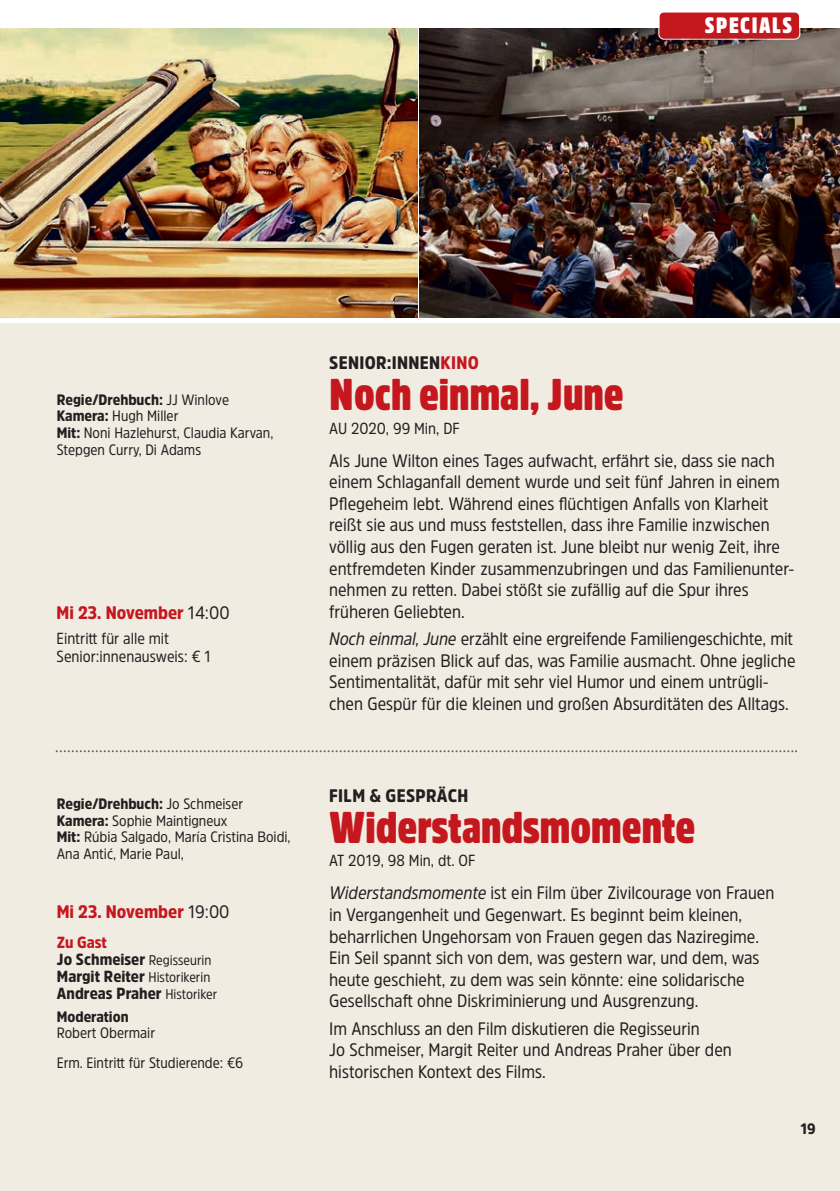
<style>
.page{position:relative;width:840px;height:1191px;background:#fff}
.page>*{position:absolute;margin:0;border:0;box-sizing:border-box;transform-origin:0 0}
.t1{font:900 44px "Amsi Pro Cond";color:#c5171e}
.t2{font:900 22px "Amsi Pro Cond";letter-spacing:.07em;color:#fff}
.t3{font:18px/21.6px "Amsi Pro Narw";color:#231f20}
.t4{font:900 18px "Amsi Pro Narw";color:#c5171e}
.t5{font:900 18px "Amsi Pro Narw";letter-spacing:.02em;color:#231f20}
.t6{font:900 16px/17.2px "Amsi Pro Narw";color:#231f20}
.t7{font:16px/17.6px "Amsi Pro Narw";color:#231f20}
.t8{font:15px/16.8px "Amsi Pro Narw";color:#231f20}
.t9{font:900 15px "Amsi Pro Narw";color:#231f20}
.s1{font-weight:900}
.s2{font-weight:400;color:#231f20}
.s3{color:#c5171e}
.s4{font-weight:400;font-size:14px}
.s5{font-style:italic}
</style>
<div class="page">
<div style="left:0;top:323px;width:839px;height:868px;background:#f1ece2"></div>
<svg style="left:56px;top:750px;width:740px;height:2px"></svg>
<img style="left:0;top:28px;width:417px;height:289px">
<img style="left:420px;top:28px;width:419px;height:289px">
<svg style="left:658px;top:12px;width:141px;height:28px;background:#c5262d"></svg>
<p class="t2" style="left:704px;top:17px;width:89px">SPECIALS</p>
<p class="t8" style="left:57px;top:392px;width:218px"><span class="s1">Regie/Drehbuch:</span> JJ Winlove<br><span class="s1">Kamera:</span> Hugh Miller<br><span class="s1">Mit:</span> Noni Hazlehurst, Claudia Karvan,<br>Stepgen Curry, Di Adams</p>
<p class="t4" style="left:57px;top:606px;width:174px">Mi 23. November <span class="s2">14:00</span></p>
<p class="t7" style="left:57px;top:630px;width:155px">Eintritt für alle mit<br>Senior:innenausweis: € 1</p>
<p class="t8" style="left:57px;top:796px;width:235px"><span class="s1">Regie/Drehbuch:</span> Jo Schmeiser<br><span class="s1">Kamera:</span> Sophie Maintigneux<br><span class="s1">Mit:</span> Rúbia Salgado, María Cristina Boidi,<br>Ana Antić, Marie Paul,</p>
<p class="t4" style="left:57px;top:904px;width:174px">Mi 23. November <span class="s2">19:00</span></p>
<p class="t6" style="left:57px;top:934px;width:162px"><span class="s3">Zu Gast<br></span>Jo Schmeiser <span class="s4">Regisseurin<br></span>Margit Reiter <span class="s4">Historikerin<br></span>Andreas Praher <span class="s4">Historiker</span></p>
<p class="t9" style="left:57px;top:1011px;width:73px">Moderation</p>
<p class="t8" style="left:57px;top:1019px;width:188px;line-height:29.6px">Robert Obermair<br>Erm. Eintritt für Studierende: €6</p>
<p class="t5" style="left:329px;top:356px;width:151px">SENIOR:INNEN<span class="s3">KINO</span></p>
<h1 class="t1" style="left:329px;top:378px;width:295px">Noch einmal, June</h1>
<p class="t7" style="left:329px;top:420px;width:132px">AU 2020, 99 Min, DF</p>
<p class="t3" style="left:329px;top:450px;width:466px">Als June Wilton eines Tages aufwacht, erfährt sie, dass sie nach einem Schlaganfall dement wurde und seit fünf Jahren in einem Pflegeheim lebt. Während eines flüchtigen Anfalls von Klarheit reißt sie aus und muss feststellen, dass ihre Familie inzwischen völlig aus den Fugen geraten ist. June bleibt nur wenig Zeit, ihre entfremdeten Kinder zusammenzubringen und das Familienunter&shy;nehmen zu retten. Dabei stößt sie zufällig auf die Spur ihres früheren Geliebten.</p>
<p class="t3" style="left:329px;top:629px;width:467px"><span class="s5">Noch einmal, June</span> erzählt eine ergreifende Familiengeschichte, mit einem präzisen Blick auf das, was Familie ausmacht. Ohne jegliche Sentimentalität, dafür mit sehr viel Humor und einem untrügli&shy;chen Gespür für die kleinen und großen Absurditäten des Alltags.</p>
<p class="t5" style="left:329px;top:789px;width:140px">FILM &amp; GESPRÄCH</p>
<h1 class="t1" style="left:329px;top:811px;width:367px">Widerstandsmomente</h1>
<p class="t7" style="left:329px;top:853px;width:148px">AT 2019, 98 Min, dt. OF</p>
<p class="t3" style="left:329px;top:883px;width:446px"><span class="s5">Widerstandsmomente</span> ist ein Film über Zivilcourage von Frauen in Vergangenheit und Gegenwart. Es beginnt beim kleinen, beharrlichen Ungehorsam von Frauen gegen das Naziregime.<br>Ein Seil spannt sich von dem, was gestern war, und dem, was heute geschieht, zu dem was sein könnte: eine solidarische Gesellschaft ohne Diskriminierung und Ausgrenzung.</p>
<p class="t3" style="left:329px;top:1018px;width:404px">Im Anschluss an den Film diskutieren die Regisseurin<br>Jo Schmeiser, Margit Reiter und Andreas Praher über den historischen Kontext des Films.</p>
<p class="t9" style="left:800px;top:1123px;width:17px">19</p>
</div>
